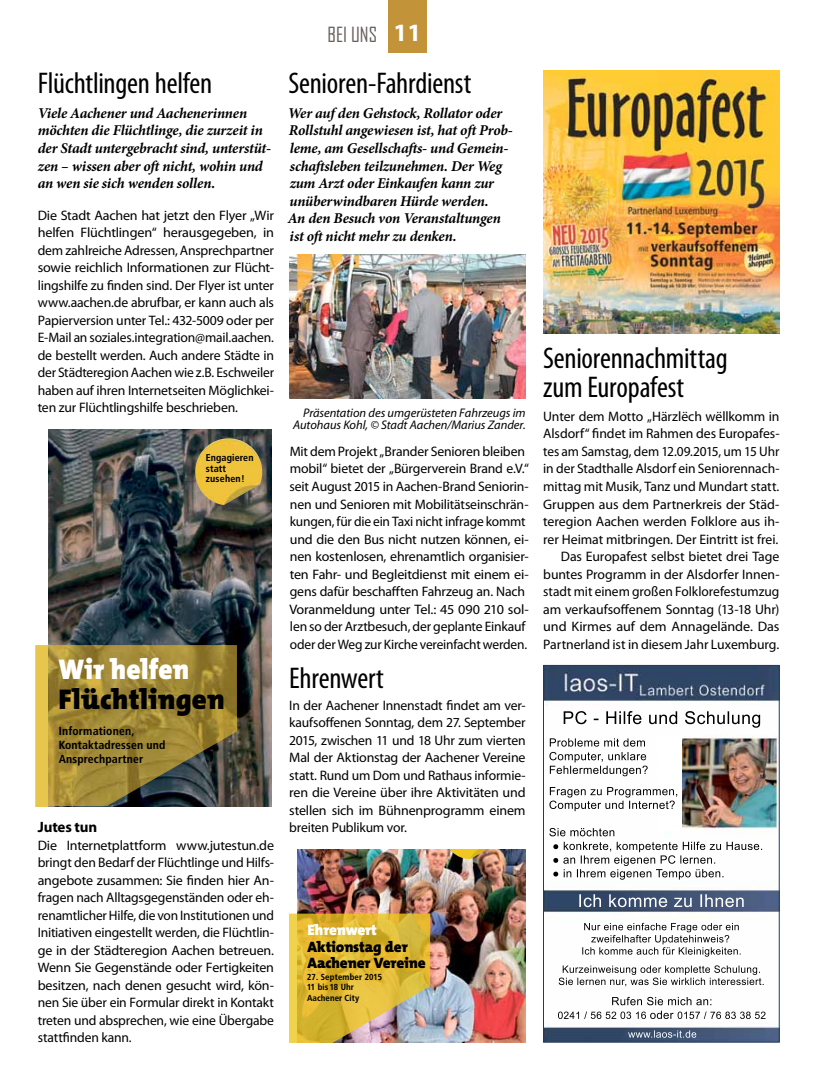
<style>
.page{position:relative;width:815px;height:1081px;background:#fff}
.page>*{position:absolute;margin:0;border:0;box-sizing:border-box;transform-origin:0 0}
.t1{font:condensed 30px/28.8px "Myriad Pro";letter-spacing:-.01em;color:#000}
.t2{font:900 28.75px "The Mix";letter-spacing:.015em;color:#000}
.t3{font:900 28.75px "The Mix";letter-spacing:.01em;color:#fff;scale:.95 1}
.t4{font:20px "Agency FB";color:#66605c}
.t5{font:900 15.12px/16.2px "The Mix";letter-spacing:-.01em;color:#000}
.t6{font:900 15.12px "The Mix";letter-spacing:-.01em;color:#fff}
.t7{font:italic 700 15px/17.5px "Minion Pro";letter-spacing:-.015em;color:#000}
.t8{font:700 15px "Myriad Pro";letter-spacing:-.01em;color:#000}
.t9{font:13.75px/17.5px "Myriad Pro";letter-spacing:-.01em;color:#000;text-align:justify}
.t10{font:italic 12.5px/12.5px "Myriad Pro";letter-spacing:-.005em;color:#000;text-align:right}
.t11{font:700 11.62px/14px "Transit";letter-spacing:-.005em;color:#000}
.t12{font:900 10.75px "The Mix";color:#000}
.t13{font:700 9.88px/10.5px "Transit";letter-spacing:-.005em;color:#000}
.t14{font:700 8.75px/10.5px "Transit";letter-spacing:-.01em;color:#000}
.s1{font-family:"Myriad Pro";font-weight:700;font-size:25px;color:#fff}
</style>
<div class="page">
<div style="left:388px;top:0;width:39px;height:52px;background:#c29339"></div>
<img style="left:289px;top:255px;width:237px;height:143px">
<img style="left:48px;top:430px;width:224px;height:376px">
<svg style="left:35px;top:645px;width:13px;height:161px;background:#e6c74f"></svg>
<img style="left:48px;top:645px;width:189px;height:161px">
<img style="left:195px;top:438px;width:32px;height:53px">
<img style="left:298px;top:850px;width:228px;height:192px">
<svg style="left:289px;top:913px;width:141px;height:129px;background:#d7b648"></svg>
<svg style="left:442px;top:850px;width:57px;height:9px"></svg>
<img style="left:543px;top:71px;width:237px;height:262px">
<img style="left:545px;top:667px;width:233px;height:373px">
<img style="left:657px;top:736px;width:25px;height:94px">
<div style="left:543px;top:665px;width:237px;height:377px;border:1px solid #203c5d"></div>
<h1 class="t1" style="left:38px;top:69px;width:176px">Flüchtlingen helfen</h1>
<p class="t7" style="left:38px;top:104px;width:235px">Viele Aachener und Aachenerinnen möchten die Flüchtlinge, die zurzeit in der Stadt untergebracht sind, unterstüt&shy;zen – wissen aber oft nicht, wohin und an wen sie sich wenden sollen.</p>
<p class="t9" style="left:38px;top:206px;width:238px">Die Stadt Aachen hat jetzt den Flyer „Wir helfen Flüchtlingen“ herausgegeben, in dem zahlreiche Adressen, Ansprechpartner sowie reichlich Informationen zur Flücht&shy;lingshilfe zu finden sind. Der Flyer ist unter www.aachen.de abrufbar, er kann auch als Papierversion unter Tel.: 432-5009 oder per E-Mail an soziales.integration@mail.aachen. de bestellt werden. Auch andere Städte in der Städteregion Aachen wie z.B. Eschweiler haben auf ihren Internetseiten Möglichkei&shy;ten zur Flüchtlingshilfe beschrieben.</p>
<p class="t13" style="left:206px;top:452px;width:49px">Engagieren statt zusehen!</p>
<h2 class="t3" style="left:58px;top:644px;width:139px">Wir helfen</h2>
<h2 class="t2" style="left:58px;top:675px;width:168px">Flüchtlingen</h2>
<p class="t11" style="left:59px;top:724px;width:108px">Informationen,<br>Kontaktadressen und<br>Ansprechpartner</p>
<p class="t8" style="left:38px;top:817px;width:61px">Jutes tun</p>
<p class="t9" style="left:38px;top:836px;width:238px">Die Internetplattform www.jutestun.de bringt den Bedarf der Flüchtlinge und Hilfs&shy;angebote zusammen: Sie finden hier An&shy;fragen nach Alltagsgegenständen oder eh&shy;renamtlicher Hilfe, die von Institutionen und Initiativen eingestellt werden, die Flüchtlin&shy;ge in der Städteregion Aachen betreuen.<br>Wenn Sie Gegenstände oder Fertigkeiten besitzen, nach denen gesucht wird, kön&shy;nen Sie über ein Formular direkt in Kontakt treten und absprechen, wie eine Übergabe stattfinden kann.</p>
<p class="t12" style="left:48px;top:920px;width:80px">www.aachen.de</p>
<h3 class="t4" style="left:328px;top:22px;width:95px">BEI UNS <span class="s1">11</span></h3>
<h1 class="t1" style="left:288px;top:69px;width:184px">Senioren-Fahrdienst</h1>
<p class="t7" style="left:288px;top:104px;width:226px">Wer auf den Gehstock, Rollator oder Rollstuhl angewiesen ist, hat oft Prob&shy;leme, am Gesellschafts- und Gemein&shy;schaftsleben teilzunehmen. Der Weg zum Arzt oder Einkaufen kann zur unüberwindbaren Hürde werden.<br>An den Besuch von Veranstaltungen ist oft nicht mehr zu denken.</p>
<p class="t10" style="left:293px;top:406px;width:234px">Präsentation des umgerüsteten Fahrzeugs im<br>Autohaus Kohl, © Stadt Aachen/Marius Zander.</p>
<p class="t9" style="left:289px;top:442px;width:241px;text-align:left">Mit dem Projekt „Brander Senioren bleiben mobil“ bietet der „Bürgerverein Brand e.V.“ seit August 2015 in Aachen-Brand Seniorin&shy;nen und Senioren mit Mobilitätseinschrän&shy;kungen, für die ein Taxi nicht infrage kommt und die den Bus nicht nutzen können, ei&shy;nen kostenlosen, ehrenamtlich organisier&shy;ten Fahr- und Begleitdienst mit einem ei&shy;gens dafür beschafften Fahrzeug an. Nach Voranmeldung unter Tel.: 45 090 210 sol&shy;len so der Arztbesuch, der geplante Einkauf oder der Weg zur Kirche vereinfacht werden.</p>
<h1 class="t1" style="left:289px;top:664px;width:96px">Ehrenwert</h1>
<p class="t9" style="left:289px;top:696px;width:238px">In der Aachener Innenstadt findet am ver&shy;kaufsoffenen Sonntag, dem 27. September 2015, zwischen 11 und 18 Uhr zum vierten Mal der Aktionstag der Aachener Vereine statt. Rund um Dom und Rathaus informie&shy;ren die Vereine über ihre Aktivitäten und stellen sich im Bühnenprogramm einem breiten Publikum vor.</p>
<p class="t6" style="left:308px;top:917px;width:71px">Ehrenwert</p>
<p class="t5" style="left:308px;top:938px;width:120px">Aktionstag der<br>Aachener Vereine</p>
<p class="t14" style="left:307px;top:971px;width:77px">27. September 2015<br>11 bis 18 Uhr<br>Aachener City</p>
<h1 class="t1" style="left:543px;top:344px;width:186px">Seniorennachmittag zum Europafest</h1>
<p class="t9" style="left:543px;top:407px;width:238px;text-align:right">Unter dem Motto „Härzlëch wëllkomm in Alsdorf“ findet im Rahmen des Europafes&shy;tes am Samstag, dem 12.09.2015, um 15 Uhr in der Stadthalle Alsdorf ein Seniorennach&shy;mittag mit Musik, Tanz und Mundart statt.<br>Gruppen aus dem Partnerkreis der Städ&shy;teregion Aachen werden Folklore aus ih&shy;rer Heimat mitbringen. Der Eintritt ist frei.<br>Das Europafest selbst bietet drei Tage buntes Programm in der Alsdorfer Innen&shy;stadt mit einem großen Folklorefestumzug am verkaufsoffenem Sonntag (13-18 Uhr) und Kirmes auf dem Annagelände. Das Partnerland ist in diesem Jahr Luxemburg.</p>
</div>
